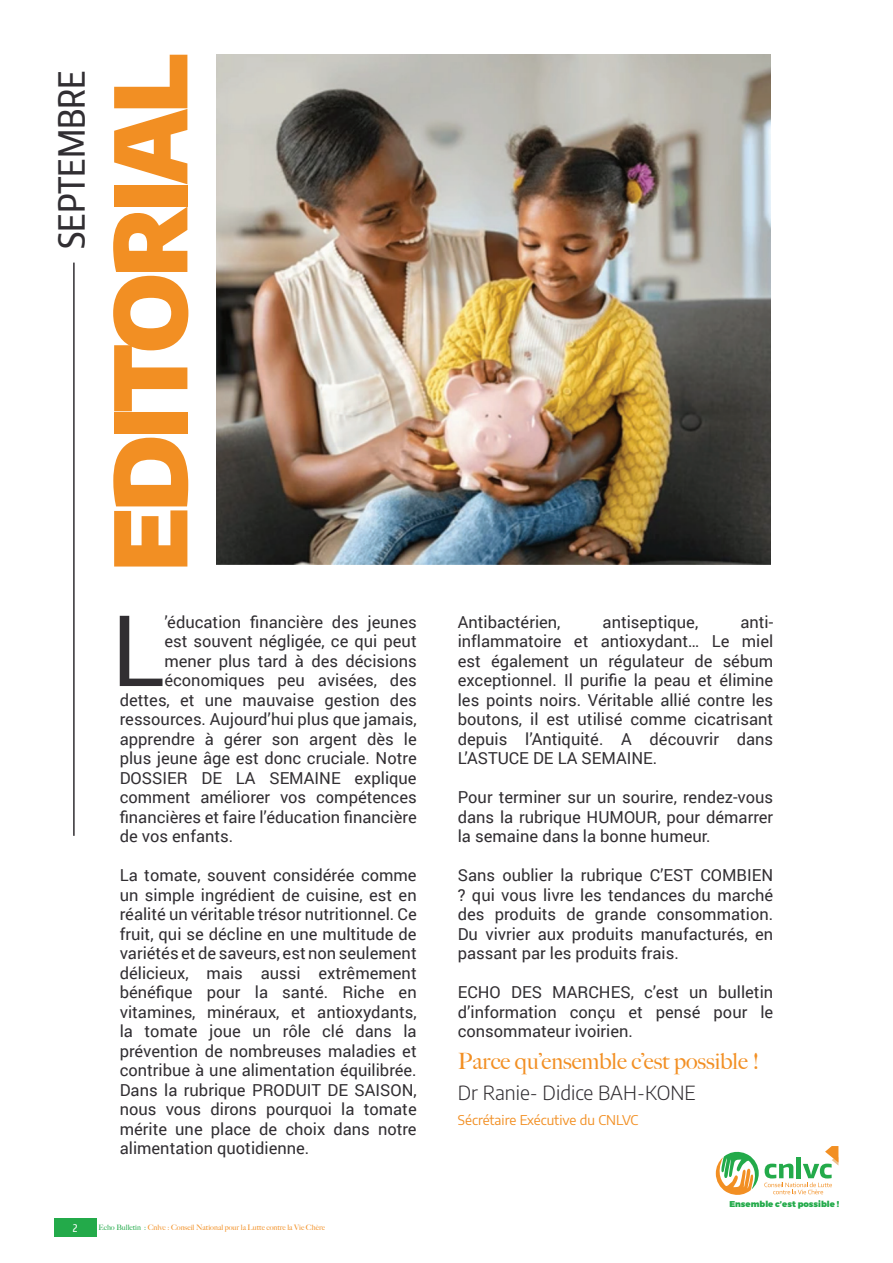
<style>
.page{position:relative;width:893px;height:1263px;background:#fff}
.page>*{position:absolute;margin:0;border:0;box-sizing:border-box;transform-origin:0 0}
.t1{font:900 99px "Encode Sans";letter-spacing:-.05em;color:#f28f23}
.t2{font:98.85px "Roboto";color:#312e32}
.t3{font:500 36px "Encode Sans Compressed";color:#312e32}
.t4{font:500 22.5px "Big Caslon";color:#f28f23}
.t5{font:300 19.5px "Encode Sans";color:#312e32}
.t6{font:16.5px/19.5px "Roboto";color:#312e32;text-align:justify}
.t7{font:13.5px "Encode Sans";color:#f28f23}
.t8{font:500 10.5px "Encode Sans Compressed";color:#fff}
.t9{font:900 8.4px "Montserrat";color:#23aa4a}
.t10{font:500 7.5px "Big Caslon";color:#f28f23}
.s1{color:#23aa4a}
</style>
<div class="page">
<div style="left:54px;top:1218px;width:42px;height:19px;background:#23aa4a"></div>
<img style="left:217px;top:54px;width:554px;height:511px">
<hr style="left:73px;top:263px;width:2px;height:573px;background:#312e32">
<svg style="left:715px;top:1146px;width:123px;height:49px"></svg>
<h3 class="t3" style="left:48px;top:249px;width:180px;rotate:-90deg">SEPTEMBRE</h3>
<h1 class="t1" style="left:72px;top:572px;width:519px;rotate:-90deg">EDITORIAL</h1>
<h2 class="t2" style="left:111px;top:581px;width:55px">L</h2>
<p class="t6" style="left:164px;top:611px;width:254px">’éducation financière des jeunes</p>
<p class="t6" style="left:164px;top:631px;width:254px">est souvent négligée, ce qui peut</p>
<p class="t6" style="left:164px;top:650px;width:254px">mener plus tard à des décisions</p>
<p class="t6" style="left:164px;top:670px;width:254px">économiques peu avisées, des</p>
<p class="t6" style="left:120px;top:689px;width:298px">dettes, et une mauvaise gestion des</p>
<p class="t6" style="left:120px;top:709px;width:298px">ressources. Aujourd’hui plus que jamais,</p>
<p class="t6" style="left:120px;top:728px;width:298px">apprendre à gérer son argent dès le</p>
<p class="t6" style="left:120px;top:748px;width:298px">plus jeune âge est donc cruciale. Notre</p>
<p class="t6" style="left:120px;top:767px;width:298px">DOSSIER DE LA SEMAINE explique</p>
<p class="t6" style="left:120px;top:787px;width:298px">comment améliorer vos compétences</p>
<p class="t6" style="left:120px;top:806px;width:298px">financières et faire l’éducation financière</p>
<p class="t6" style="left:120px;top:826px;width:115px">de vos enfants.</p>
<p class="t6" style="left:120px;top:865px;width:298px">La tomate, souvent considérée comme un simple ingrédient de cuisine, est en réalité un véritable trésor nutritionnel. Ce fruit, qui se décline en une multitude de variétés et de saveurs, est non seulement délicieux, mais aussi extrêmement bénéfique pour la santé. Riche en vitamines, minéraux, et antioxydants, la tomate joue un rôle clé dans la prévention de nombreuses maladies et contribue à une alimentation équilibrée.<br>Dans la rubrique PRODUIT DE SAISON, nous vous dirons pourquoi la tomate mérite une place de choix dans notre alimentation quotidienne.</p>
<p class="t8" style="left:73px;top:1221px;width:6px">2</p>
<p class="t10" style="left:98px;top:1221px;width:228px"><span class="s1">Echo Bulletin :</span> Cnlvc : Conseil National pour la Lutte contre la Vie Chère</p>
<p class="t6" style="left:458px;top:611px;width:104px">Antibactérien,</p>
<p class="t6" style="left:603px;top:611px;width:97px">antiseptique,</p>
<p class="t6" style="left:458px;top:611px;width:317px;text-indent:283px">anti&shy;inflammatoire et antioxydant… Le miel est également un régulateur de sébum exceptionnel. Il purifie la peau et élimine les points noirs. Véritable allié contre les boutons, il est utilisé comme cicatrisant depuis l’Antiquité. A découvrir dans L’ASTUCE DE LA SEMAINE.</p>
<p class="t6" style="left:458px;top:787px;width:317px">Pour terminer sur un sourire, rendez-vous dans la rubrique HUMOUR, pour démarrer la semaine dans la bonne humeur.</p>
<p class="t6" style="left:458px;top:865px;width:317px">Sans oublier la rubrique C’EST COMBIEN ? qui vous livre les tendances du marché des produits de grande consommation.<br>Du vivrier aux produits manufacturés, en passant par les produits frais.</p>
<p class="t6" style="left:458px;top:982px;width:317px">ECHO DES MARCHES, c’est un bulletin d’information conçu et pensé pour le consommateur ivoirien.</p>
<h3 class="t4" style="left:458px;top:1042px;width:303px">Parce qu’ensemble c’est possible !</h3>
<p class="t5" style="left:458px;top:1079px;width:239px">Dr Ranie- Didice BAH-KONE</p>
<p class="t7" style="left:458px;top:1110px;width:182px">Sécrétaire Exécutive du CNLVC</p>
<p class="t9" style="left:729px;top:1199px;width:111px">Ensemble c’est possible !</p>
</div>
